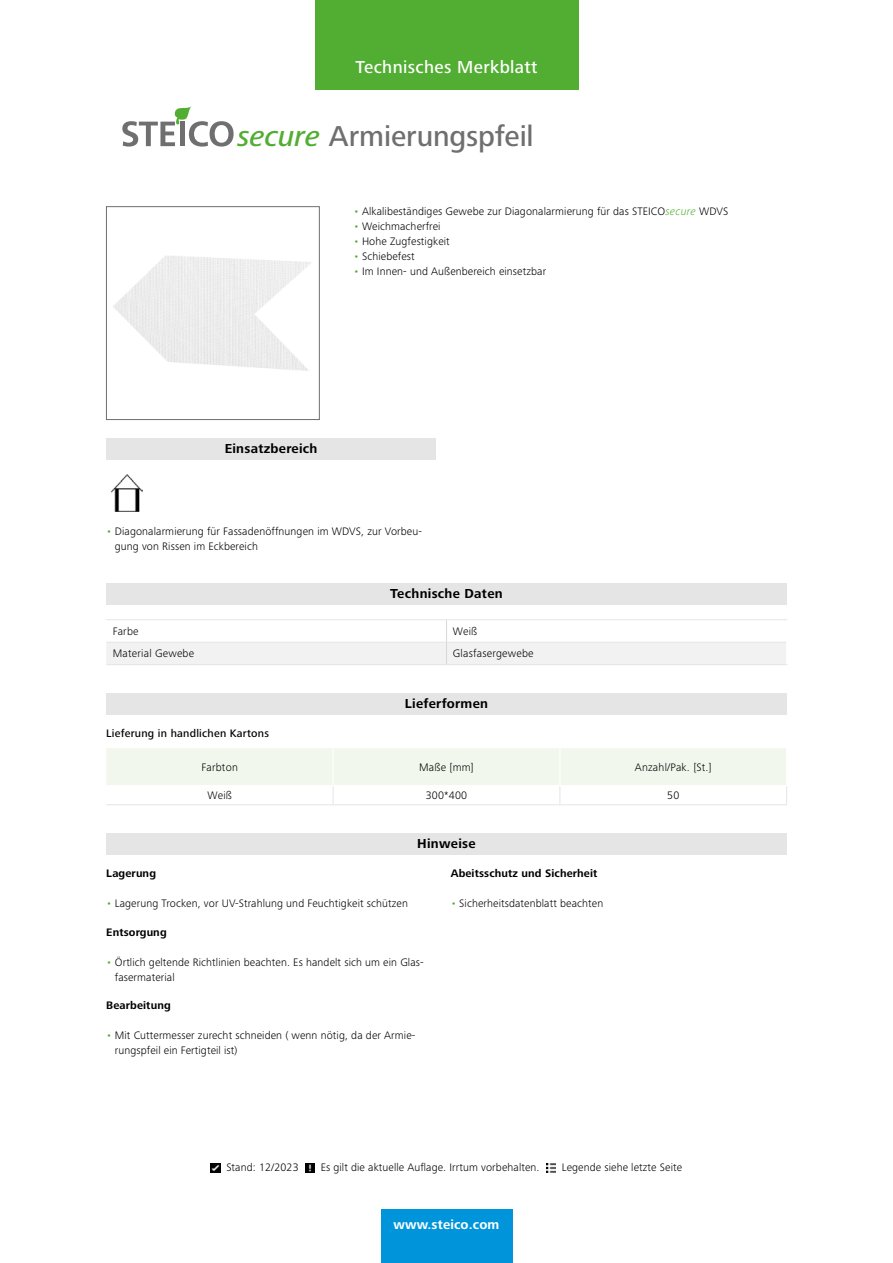
<style>
.page{position:relative;width:893px;height:1263px;background:#fff}
.page>*{position:absolute;margin:0;border:0;box-sizing:border-box;transform-origin:0 0}
.t1{font:500 29.7px "Frutiger Next LTW1 G";letter-spacing:-.005em;color:#706f6f}
.t2{font:500 18px "Frutiger Next LTW1 G";letter-spacing:.02em;color:#fff}
.t3{font:700 13.5px "Frutiger Next LTW1 G";letter-spacing:.02em;color:#000}
.t4{font:700 13.5px "Frutiger Next LTW1 G";letter-spacing:.01em;color:#fff}
.t5{font:300 11.25px/15px "Frutiger Next LTW1 G";letter-spacing:.01em;color:#000}
.t6{font:700 11.25px "Frutiger Next LTW1 G";letter-spacing:.01em;color:#000}
.t7{font:500 11.25px "Frutiger Next LTW1 G";letter-spacing:.02em;color:#000}
.s1{font-style:italic;color:#52ae32}
.s2{color:#52ae32}
</style>
<div class="page">
<svg style="left:122px;top:106px;width:112px;height:41px"></svg>
<img style="left:113px;top:256px;width:198px;height:115px">
<div style="left:106px;top:206px;width:213px;height:214px;border:1px solid #706f6f"></div>
<div style="left:106px;top:438px;width:330px;height:21px;background:#e5e5e5"></div>
<img style="left:112px;top:474px;width:31px;height:38px">
<div style="left:106px;top:583px;width:681px;height:22px;background:#e5e5e5"></div>
<svg style="left:106px;top:620px;width:680px;height:44px"></svg>
<hr style="left:106px;top:619px;width:340px;height:1px;background:#e5e5e5">
<hr style="left:446px;top:619px;width:341px;height:1px;background:#e5e5e5">
<hr style="left:106px;top:664px;width:340px;height:1px;background:#e5e5e5">
<hr style="left:446px;top:664px;width:341px;height:1px;background:#e5e5e5">
<div style="left:106px;top:693px;width:681px;height:21px;background:#e5e5e5"></div>
<svg style="left:106px;top:748px;width:681px;height:56px"></svg>
<hr style="left:106px;top:804px;width:227px;height:1px;background:#e5e5e5">
<hr style="left:333px;top:804px;width:227px;height:1px;background:#e5e5e5">
<hr style="left:560px;top:804px;width:227px;height:1px;background:#e5e5e5">
<div style="left:106px;top:833px;width:681px;height:21px;background:#e5e5e5"></div>
<div style="left:315px;top:0;width:263px;height:89px;background:#52ae32"></div>
<div style="left:381px;top:1210px;width:131px;height:53px;background:#0095db"></div>
<svg style="left:211px;top:1163px;width:9px;height:9px"></svg>
<svg style="left:305px;top:1163px;width:9px;height:9px"></svg>
<svg style="left:546px;top:1163px;width:9px;height:9px"></svg>
<h2 class="t2" style="left:355px;top:56px;width:184px">Technisches Merkblatt</h2>
<h1 class="t1" style="left:237px;top:119px;width:298px"><span class="s1">secure</span> Armierungspfeil</h1>
<p class="t5" style="left:353px;top:203px;width:376px"><span class="s2">•</span> Alkalibeständiges Gewebe zur Diagonalarmierung für das STEICO<span class="s1">secure</span> WDVS</p>
<p class="t5" style="left:353px;top:218px;width:89px"><span class="s2">•</span> Weichmacherfrei</p>
<p class="t5" style="left:353px;top:233px;width:98px"><span class="s2">•</span> Hohe Zugfestigkeit</p>
<p class="t5" style="left:353px;top:248px;width:63px"><span class="s2">•</span> Schiebefest</p>
<p class="t5" style="left:353px;top:263px;width:194px"><span class="s2">•</span> Im Innen- und Außenbereich einsetzbar</p>
<p class="t3" style="left:225px;top:441px;width:94px">Einsatzbereich</p>
<p class="t5" style="left:115px;top:524px;width:309px;text-indent:-9px"><span class="s2">•</span> Diagonalarmierung für Fassadenöffnungen im WDVS, zur Vorbeu&shy;gung von Rissen im Eckbereich</p>
<p class="t3" style="left:390px;top:586px;width:114px">Technische Daten</p>
<p class="t5" style="left:113px;top:624px;width:27px">Farbe</p>
<p class="t5" style="left:453px;top:624px;width:26px">Weiß</p>
<p class="t5" style="left:113px;top:646px;width:83px">Material Gewebe</p>
<p class="t5" style="left:453px;top:646px;width:82px">Glasfasergewebe</p>
<p class="t3" style="left:405px;top:695px;width:85px">Lieferformen</p>
<p class="t7" style="left:106px;top:727px;width:164px">Lieferung in handlichen Kartons</p>
<p class="t5" style="left:201px;top:760px;width:38px">Farbton</p>
<p class="t5" style="left:419px;top:760px;width:56px">Maße [mm]</p>
<p class="t5" style="left:635px;top:760px;width:78px">Anzahl/Pak. [St.]</p>
<p class="t5" style="left:207px;top:788px;width:26px">Weiß</p>
<p class="t5" style="left:426px;top:788px;width:43px">300*400</p>
<p class="t5" style="left:667px;top:788px;width:14px">50</p>
<p class="t3" style="left:417px;top:836px;width:60px">Hinweise</p>
<p class="t6" style="left:106px;top:867px;width:51px">Lagerung</p>
<p class="t5" style="left:106px;top:896px;width:303px"><span class="s2">•</span> Lagerung Trocken, vor UV-Strahlung und Feuchtigkeit schützen</p>
<p class="t6" style="left:106px;top:925px;width:62px">Entsorgung</p>
<p class="t5" style="left:115px;top:954px;width:310px;text-indent:-9px"><span class="s2">•</span> Örtlich geltende Richtlinien beachten. Es handelt sich um ein Glas&shy;fasermaterial</p>
<p class="t6" style="left:106px;top:999px;width:66px">Bearbeitung</p>
<p class="t5" style="left:115px;top:1028px;width:302px;text-indent:-9px"><span class="s2">•</span> Mit Cuttermesser zurecht schneiden ( wenn nötig, da der Armie&shy;rungspfeil ein Fertigteil ist)</p>
<p class="t6" style="left:451px;top:867px;width:148px">Abeitsschutz und Sicherheit</p>
<p class="t5" style="left:451px;top:896px;width:154px"><span class="s2">•</span> Sicherheitsdatenblatt beachten</p>
<p class="t5" style="left:226px;top:1160px;width:74px">Stand: 12/2023</p>
<p class="t5" style="left:321px;top:1160px;width:220px">Es gilt die aktuelle Auflage. Irrtum vorbehalten.</p>
<p class="t5" style="left:562px;top:1160px;width:122px">Legende siehe letzte Seite</p>
<p class="t4" style="left:394px;top:1217px;width:107px">www.steico.com</p>
</div>
